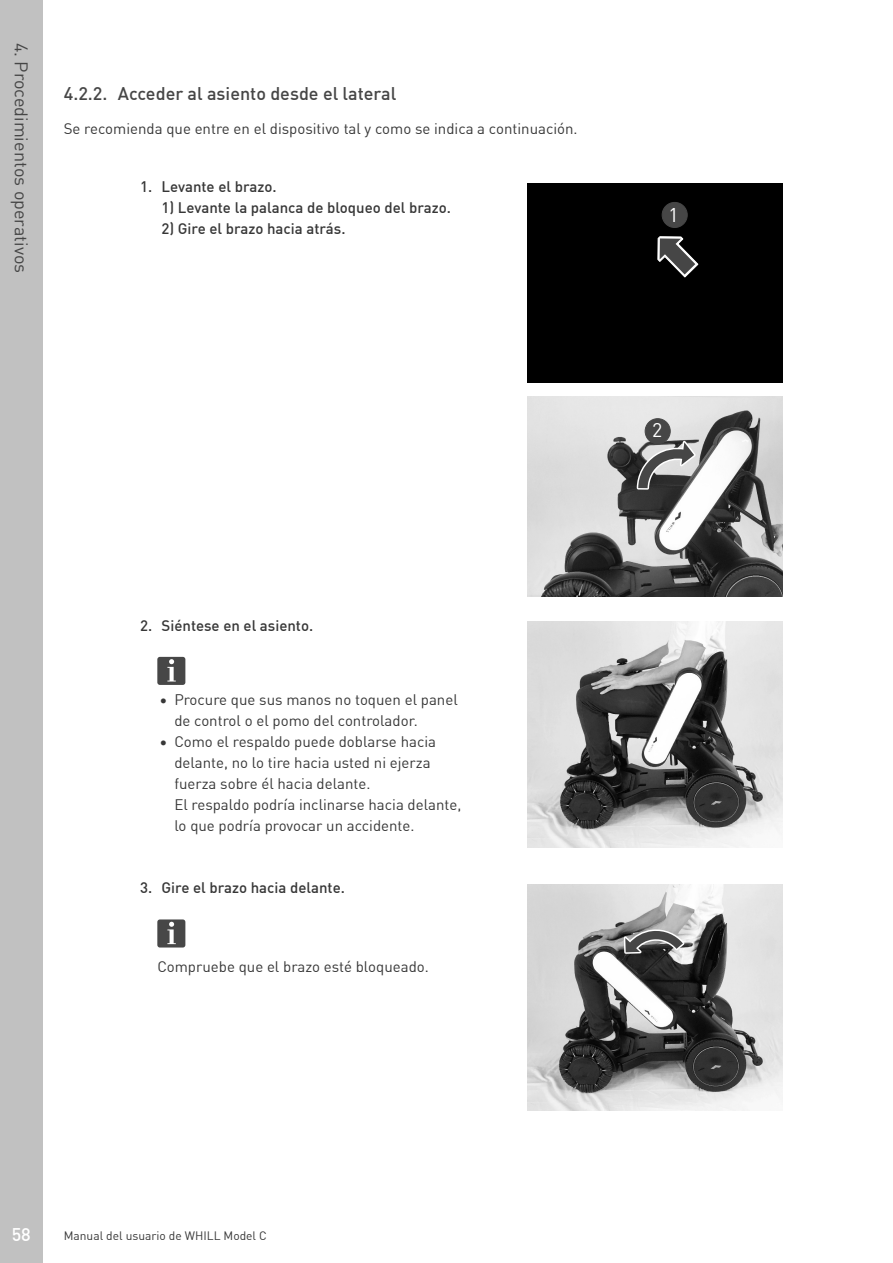
<style>
.page{position:relative;width:893px;height:1263px;background:#fff}
.page>*{position:absolute;margin:0;border:0;box-sizing:border-box;transform-origin:0 0}
.t1{font:19.5px "DIN Offc";color:#fff}
.t2{font:500 18px "DIN Offc";color:#464646}
.t3{font:18px "DIN Offc";color:#464646}
.t4{font:500 18px "DIN Offc";color:#fff}
.t5{font:15px/21px "DIN Offc";color:#373737}
.t6{font:500 15px "DIN Offc";color:#373737}
.t7{font:12px "DIN Offc";color:#373737}
</style>
<div class="page">
<div style="left:0;top:0;width:43px;height:1263px;background:#c1c1c1"></div>
<div style="left:527px;top:183px;width:255px;height:200px;background:#000"></div>
<svg style="left:657px;top:236px;width:41px;height:42px;background:#464646"></svg>
<div style="left:662px;top:202px;width:25px;height:25px;background:#464646;border-radius:50%"></div>
<div style="left:662px;top:202px;width:25px;height:26px;border:1px solid #464646;border-radius:50%"></div>
<img style="left:527px;top:396px;width:255px;height:200px">
<svg style="left:635px;top:435px;width:63px;height:56px;background:#898989"></svg>
<div style="left:645px;top:419px;width:25px;height:25px;background:#464646;border-radius:50%"></div>
<div style="left:645px;top:418px;width:25px;height:26px;border:1px solid #464646;border-radius:50%"></div>
<div style="left:157px;top:657px;width:28px;height:28px;background:#474747;border-radius:3px"></div>
<svg style="left:167px;top:659px;width:9px;height:22px"></svg>
<img style="left:527px;top:622px;width:255px;height:225px">
<div style="left:157px;top:919px;width:28px;height:28px;background:#474747;border-radius:3px"></div>
<svg style="left:167px;top:922px;width:9px;height:22px"></svg>
<img style="left:527px;top:884px;width:255px;height:227px">
<svg style="left:622px;top:929px;width:65px;height:26px;background:#787878"></svg>
<p class="t3" style="left:33px;top:43px;width:232px;rotate:90deg">4. Procedimientos operativos</p>
<p class="t2" style="left:64px;top:82px;width:45px">4.2.2.</p>
<p class="t5" style="left:64px;top:118px;width:515px">Se recomienda que entre en el dispositivo tal y como se indica a continuación.</p>
<p class="t2" style="left:118px;top:82px;width:280px">Acceder al asiento desde el lateral</p>
<p class="t6" style="left:140px;top:177px;width:14px">1.</p>
<p class="t6" style="left:162px;top:177px;width:117px">Levante el brazo.</p>
<p class="t6" style="left:162px;top:198px;width:291px">1) Levante la palanca de bloqueo del brazo.</p>
<h1 class="t1" style="left:669px;top:203px;width:12px">1</h1>
<p class="t6" style="left:162px;top:219px;width:185px">2) Gire el brazo hacia atrás.</p>
<h1 class="t1" style="left:652px;top:418px;width:12px">2</h1>
<p class="t6" style="left:140px;top:615px;width:14px">2.</p>
<p class="t6" style="left:162px;top:615px;width:153px">Siéntese en el asiento.</p>
<p class="t5" style="left:159px;top:689px;width:9px">•</p>
<p class="t5" style="left:159px;top:731px;width:9px">•</p>
<p class="t5" style="left:174px;top:689px;width:285px">Procure que sus manos no toquen el panel</p>
<p class="t5" style="left:174px;top:710px;width:263px">de control o el pomo del controlador.<br>Como el respaldo puede doblarse hacia</p>
<p class="t5" style="left:174px;top:752px;width:289px">delante, no lo tire hacia usted ni ejerza fuerza sobre él hacia delante.<br>El respaldo podría inclinarse hacia delante, lo que podría provocar un accidente.</p>
<p class="t6" style="left:140px;top:878px;width:14px">3.</p>
<p class="t6" style="left:162px;top:878px;width:185px">Gire el brazo hacia delante.</p>
<p class="t5" style="left:157px;top:956px;width:273px">Compruebe que el brazo esté bloqueado.</p>
<p class="t4" style="left:12px;top:1223px;width:21px">58</p>
<p class="t7" style="left:64px;top:1228px;width:205px">Manual del usuario de WHILL Model C</p>
</div>
